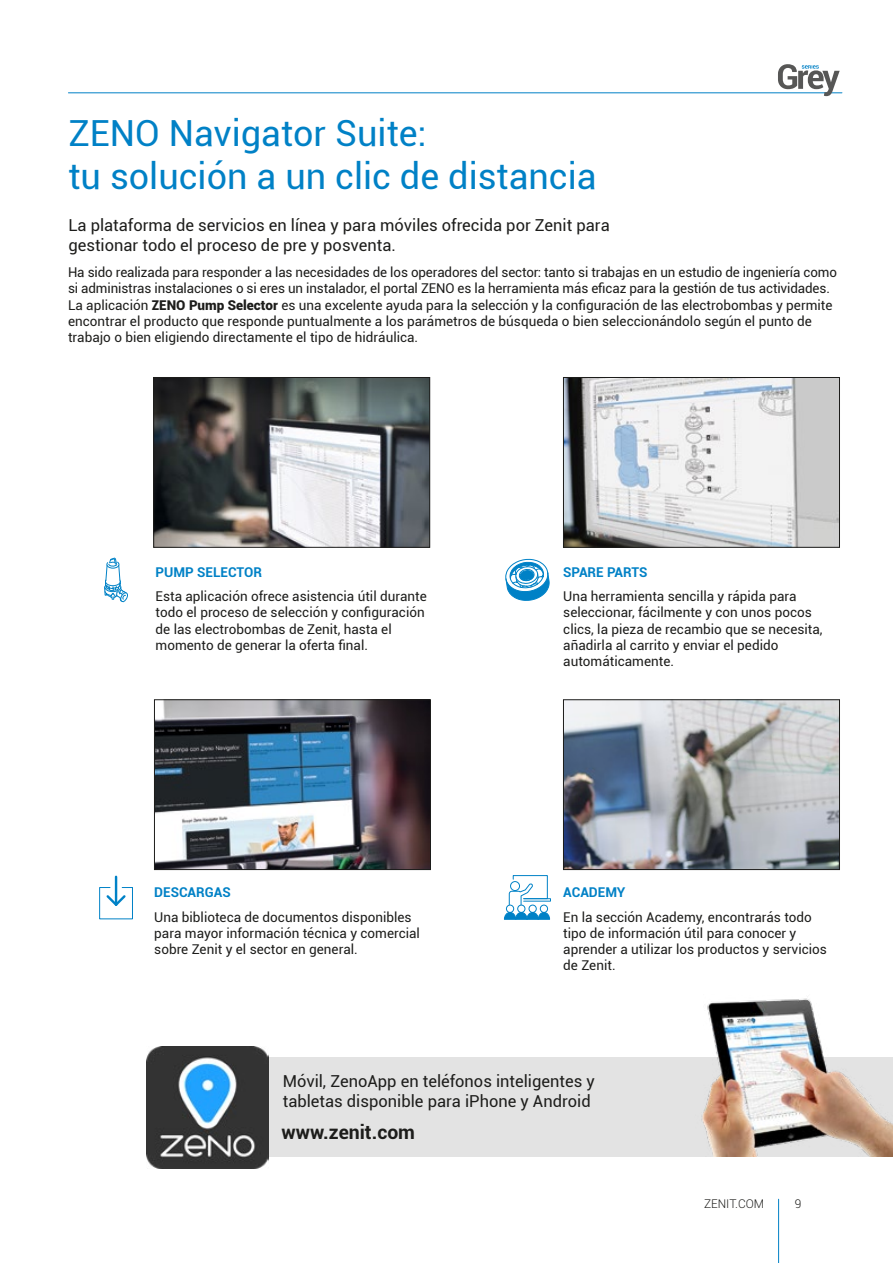
<style>
.page{position:relative;width:893px;height:1263px;background:#fff}
.page>*{position:absolute;margin:0;border:0;box-sizing:border-box;transform-origin:0 0}
.t1{font:36px "Roboto";color:#0081c6}
.t2{font:700 19.35px "Roboto";color:#1d1d1b}
.t3{font:16.5px/19.8px "Roboto";color:#1d1d1b}
.t4{font:13.5px/16.2px "Roboto";color:#1d1d1b}
.t5{font:700 13.5px "Roboto";color:#0081c6}
.t6{font:300 12px "Roboto";color:#1d1d1b}
.s1{font-weight:900}
</style>
<div class="page">
<hr style="left:778px;top:1199px;width:1px;height:64px;background:#0081c6">
<hr style="left:68px;top:92px;width:774px;height:1px;background:#0081c6">
<svg style="left:778px;top:64px;width:62px;height:32px"></svg>
<div style="left:152px;top:1058px;width:741px;height:99px;background:#e3e3e3"></div>
<img style="left:678px;top:998px;width:215px;height:159px">
<img style="left:155px;top:379px;width:273px;height:166px">
<div style="left:153px;top:377px;width:277px;height:170px;border:1px solid #1d1d1b"></div>
<img style="left:565px;top:379px;width:273px;height:166px">
<div style="left:563px;top:377px;width:277px;height:170px;border:1px solid #1d1d1b"></div>
<img style="left:565px;top:701px;width:273px;height:167px">
<div style="left:563px;top:699px;width:277px;height:171px;border:1px solid #1d1d1b"></div>
<img style="left:156px;top:701px;width:273px;height:167px">
<div style="left:154px;top:699px;width:277px;height:171px;border:1px solid #1d1d1b"></div>
<img style="left:146px;top:1046px;width:122px;height:122px">
<hr style="left:115px;top:877px;width:2px;height:28px;background:#0082c7">
<svg style="left:99px;top:887px;width:34px;height:33px"></svg>
<svg style="left:503px;top:875px;width:47px;height:45px"></svg>
<div style="left:523px;top:898px;width:28px;height:4px;border:1px solid #0082c7"></div>
<svg style="left:104px;top:557px;width:24px;height:46px"></svg>
<svg style="left:505px;top:558px;width:45px;height:43px"></svg>
<p class="t1" style="left:68px;top:108px;width:360px">ZENO Navigator Suite:</p>
<p class="t1" style="left:68px;top:151px;width:530px">tu solución a un clic de distancia</p>
<p class="t3" style="left:68px;top:215px;width:543px">La plataforma de servicios en línea y para móviles ofrecida por Zenit para gestionar todo el proceso de pre y posventa.</p>
<p class="t4" style="left:68px;top:264px;width:770px">Ha sido realizada para responder a las necesidades de los operadores del sector: tanto si trabajas en un estudio de ingeniería como si administras instalaciones o si eres un instalador, el portal ZENO es la herramienta más eficaz para la gestión de tus actividades.</p>
<p class="t4" style="left:68px;top:296px;width:766px">La aplicación <span class="s1">ZENO Pump Selector</span> es una excelente ayuda para la selección y la configuración de las electrobombas y permite encontrar el producto que responde puntualmente a los parámetros de búsqueda o bien seleccionándolo según el punto de trabajo o bien eligiendo directamente el tipo de hidráulica.</p>
<p class="t5" style="left:156px;top:562px;width:108px">PUMP SELECTOR</p>
<p class="t5" style="left:563px;top:562px;width:86px">SPARE PARTS</p>
<p class="t4" style="left:156px;top:588px;width:273px">Esta aplicación ofrece asistencia útil durante todo el proceso de selección y configuración de las electrobombas de Zenit, hasta el momento de generar la oferta final.</p>
<p class="t4" style="left:563px;top:588px;width:261px">Una herramienta sencilla y rápida para seleccionar, fácilmente y con unos pocos clics, la pieza de recambio que se necesita, añadirla al carrito y enviar el pedido automáticamente.</p>
<p class="t5" style="left:154px;top:883px;width:78px">DESCARGAS</p>
<p class="t5" style="left:563px;top:883px;width:64px">ACADEMY</p>
<p class="t4" style="left:563px;top:908px;width:265px">En la sección Academy, encontrarás todo tipo de información útil para conocer y aprender a utilizar los productos y servicios de Zenit.</p>
<p class="t4" style="left:154px;top:908px;width:267px">Una biblioteca de documentos disponibles para mayor información técnica y comercial sobre Zenit y el sector en general.</p>
<p class="t3" style="left:283px;top:1071px;width:313px">Móvil, ZenoApp en teléfonos inteligentes y tabletas disponible para iPhone y Android</p>
<p class="t2" style="left:282px;top:1118px;width:135px">www.zenit.com</p>
<p class="t6" style="left:704px;top:1195px;width:62px">ZENIT.COM</p>
<p class="t6" style="left:795px;top:1195px;width:8px">9</p>
</div>
